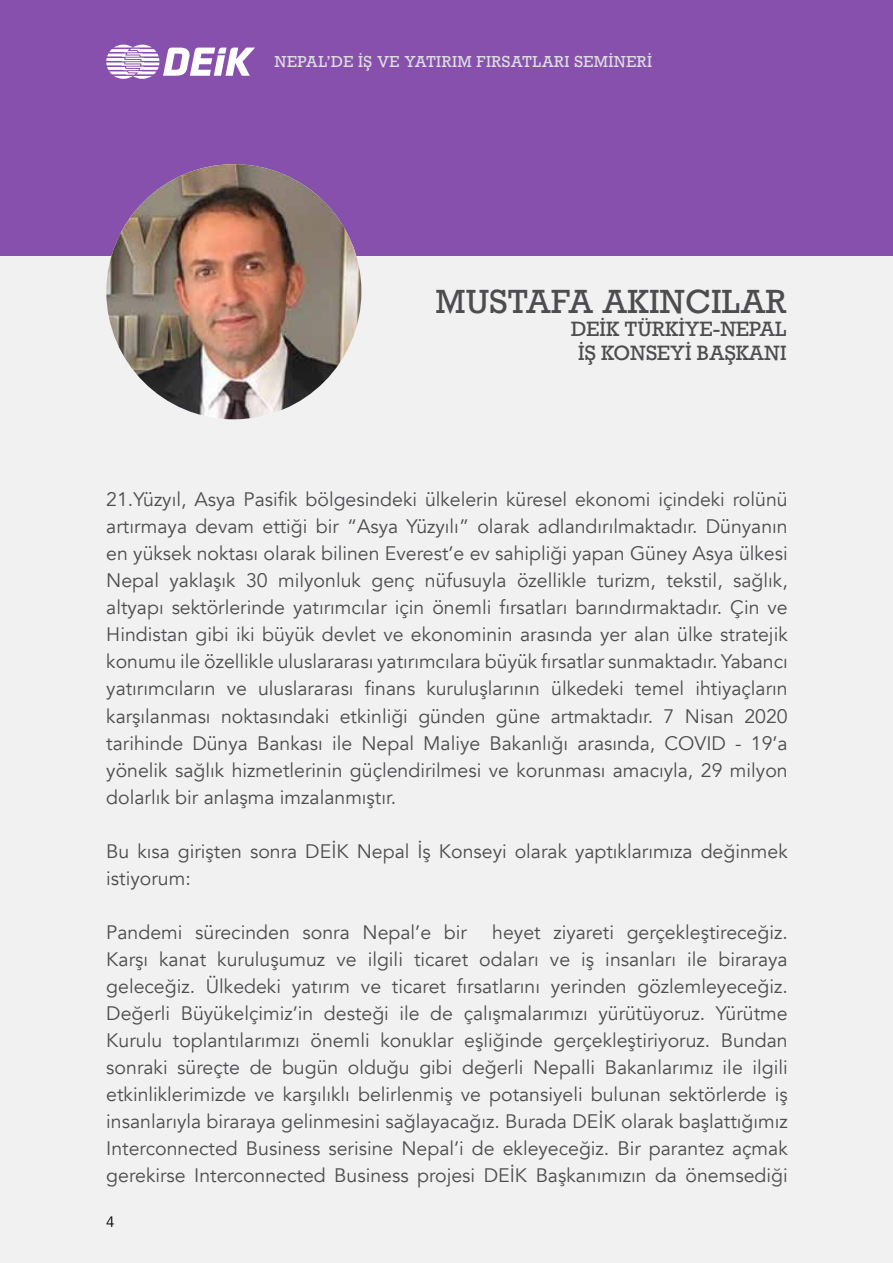
<style>
.page{position:relative;width:893px;height:1263px;background:#f1f1f2}
.page>*{position:absolute;margin:0;border:0;box-sizing:border-box;transform-origin:0 0}
.t1{font:31.5px "Rockwell";color:#4d4d4f}
.t2{font:19.5px/27px "Avenir";color:#4d4d4f;text-align:justify}
.t3{font:19.5px/23.4px "Rockwell";color:#4d4d4f;text-align:center}
.t4{font:15px "Rockwell";letter-spacing:.025em;color:#dcddde}
.t5{font:15px "Avenir";color:#000}
</style>
<div class="page">
<div style="left:0;top:0;width:893px;height:255px;background:#8850ad"></div>
<svg style="left:106px;top:45px;width:149px;height:34px"></svg>
<img style="left:106px;top:164px;width:255px;height:255px;border-radius:128px">
<p class="t4" style="left:275px;top:53px;width:379px">NEPAL’DE İŞ VE YATIRIM FIRSATLARI SEMİNERİ</p>
<h1 class="t1" style="left:436px;top:282px;width:352px">MUSTAFA AKINCILAR</h1>
<p class="t3" style="left:571px;top:318px;width:217px">DEİK TÜRKİYE-NEPAL<br>İŞ KONSEYİ BAŞKANI</p>
<p class="t2" style="left:106px;top:486px;width:683px">21.Yüzyıl, Asya Pasifik bölgesindeki ülkelerin küresel ekonomi içindeki rolünü artırmaya devam ettiği bir “Asya Yüzyılı” olarak adlandırılmaktadır. Dünyanın en yüksek noktası olarak bilinen Everest’e ev sahipliği yapan Güney Asya ülkesi Nepal yaklaşık 30 milyonluk genç nüfusuyla özellikle turizm, tekstil, sağlık, altyapı sektörlerinde yatırımcılar için önemli fırsatları barındırmaktadır. Çin ve Hindistan gibi iki büyük devlet ve ekonominin arasında yer alan ülke stratejik konumu ile özellikle uluslararası yatırımcılara büyük fırsatlar sunmaktadır. Yabancı yatırımcıların ve uluslararası finans kuruluşlarının ülkedeki temel ihtiyaçların karşılanması noktasındaki etkinliği günden güne artmaktadır. 7 Nisan 2020 tarihinde Dünya Bankası ile Nepal Maliye Bakanlığı arasında, COVID - 19’a yönelik sağlık hizmetlerinin güçlendirilmesi ve korunması amacıyla, 29 milyon dolarlık bir anlaşma imzalanmıştır.</p>
<p class="t2" style="left:106px;top:838px;width:683px">Bu kısa girişten sonra DEİK Nepal İş Konseyi olarak yaptıklarımıza değinmek istiyorum:</p>
<p class="t2" style="left:106px;top:919px;width:362px">Pandemi sürecinden sonra Nepal’e bir</p>
<p class="t2" style="left:106px;top:919px;width:683px;text-indent:386px">heyet ziyareti gerçekleştireceğiz.<br>Karşı kanat kuruluşumuz ve ilgili ticaret odaları ve iş insanları ile biraraya geleceğiz. Ülkedeki yatırım ve ticaret fırsatlarını yerinden gözlemleyeceğiz.<br>Değerli Büyükelçimiz’in desteği ile de çalışmalarımızı yürütüyoruz. Yürütme Kurulu toplantılarımızı önemli konuklar eşliğinde gerçekleştiriyoruz. Bundan sonraki süreçte de bugün olduğu gibi değerli Nepalli Bakanlarımız ile ilgili etkinliklerimizde ve karşılıklı belirlenmiş ve potansiyeli bulunan sektörlerde iş insanlarıyla biraraya gelinmesini sağlayacağız. Burada DEİK olarak başlattığımız Interconnected Business serisine Nepal’i de ekleyeceğiz. Bir parantez açmak gerekirse Interconnected Business projesi DEİK Başkanımızın da önemsediği</p>
<p class="t5" style="left:106px;top:1213px;width:10px">4</p>
</div>
